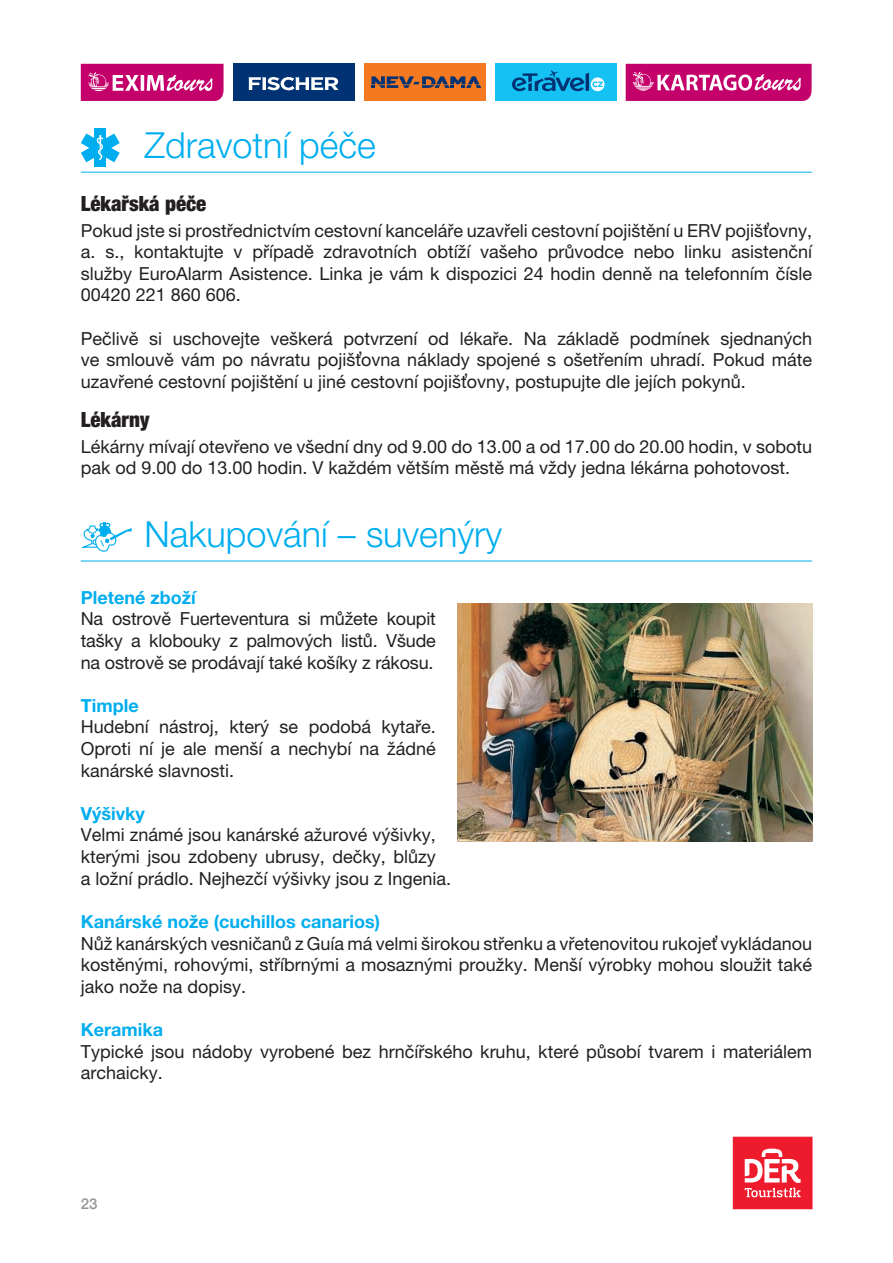
<style>
.page{position:relative;width:893px;height:1263px;background:#fff}
.page>*{position:absolute;margin:0;border:0;box-sizing:border-box;transform-origin:0 0}
.t1{font:300 36px "Helvetica Neue CE";color:#00aeef}
.t2{font:900 condensed 21px "Helvetica Neue CE";color:#231f20}
.t3{font:18px/21.6px "Helvetica Neue CE";color:#231f20;text-align:justify}
.t4{font:700 18px "Helvetica Neue CE";color:#00aeef}
.t5{font:500 15px "Helvetica Neue CE";color:#939598}
</style>
<div class="page">
<div style="left:233px;top:64px;width:121px;height:37px;background:#013374"></div>
<svg style="left:248px;top:77px;width:91px;height:13px"></svg>
<div style="left:364px;top:64px;width:121px;height:37px;background:#f47921"></div>
<svg style="left:371px;top:76px;width:110px;height:12px"></svg>
<div style="left:495px;top:64px;width:121px;height:37px;background:#15c0f2"></div>
<svg style="left:512px;top:71px;width:93px;height:20px"></svg>
<svg style="left:81px;top:64px;width:143px;height:37px;background:#cd2b83"></svg>
<svg style="left:626px;top:64px;width:186px;height:37px;background:#ce2c84"></svg>
<div style="left:733px;top:1137px;width:79px;height:72px;background:#ee1b2d"></div>
<svg style="left:745px;top:1148px;width:56px;height:49px"></svg>
<hr style="left:81px;top:172px;width:731px;height:1px;background:#00aeef">
<hr style="left:81px;top:561px;width:731px;height:1px;background:#00aeef">
<div style="left:95px;top:129px;width:11px;height:38px;background:#00aeef"></div>
<svg style="left:81px;top:133px;width:39px;height:29px"></svg>
<svg style="left:81px;top:522px;width:51px;height:30px"></svg>
<img style="left:457px;top:604px;width:355px;height:237px">
<h1 class="t1" style="left:145px;top:124px;width:233px">Zdravotní péče</h1>
<p class="t2" style="left:81px;top:191px;width:127px">Lékařská péče</p>
<p class="t3" style="left:81px;top:219px;width:733px">Pokud jste si prostřednictvím cestovní kanceláře uzavřeli cestovní pojištění u ERV pojišťovny, a. s., kontaktujte v případě zdravotních obtíží vašeho průvodce nebo linku asistenční služby EuroAlarm Asistence. Linka je vám k dispozici 24 hodin denně na telefonním čísle 00420 221 860 606.</p>
<p class="t3" style="left:81px;top:327px;width:733px">Pečlivě si uschovejte veškerá potvrzení od lékaře. Na základě podmínek sjednaných ve smlouvě vám po návratu pojišťovna náklady spojené s ošetřením uhradí. Pokud máte uzavřené cestovní pojištění u jiné cestovní pojišťovny, postupujte dle jejích pokynů.</p>
<p class="t2" style="left:81px;top:407px;width:70px">Lékárny</p>
<p class="t3" style="left:81px;top:435px;width:733px">Lékárny mívají otevřeno ve všední dny od 9.00 do 13.00 a od 17.00 do 20.00 hodin, v sobotu pak od 9.00 do 13.00 hodin. V každém větším městě má vždy jedna lékárna pohotovost.</p>
<h1 class="t1" style="left:145px;top:513px;width:359px">Nakupování – suvenýry</h1>
<p class="t4" style="left:81px;top:586px;width:116px">Pletené zboží</p>
<p class="t3" style="left:81px;top:608px;width:357px">Na ostrově Fuerteventura si můžete koupit tašky a klobouky z palmových listů. Všude na ostrově se prodávají také košíky z rákosu.</p>
<p class="t4" style="left:81px;top:694px;width:59px">Timple</p>
<p class="t3" style="left:81px;top:716px;width:357px">Hudební nástroj, který se podobá kytaře.<br>Oproti ní je ale menší a nechybí na žádné kanárské slavnosti.</p>
<p class="t4" style="left:81px;top:802px;width:66px">Výšivky</p>
<p class="t3" style="left:81px;top:824px;width:372px;text-align:left">Velmi známé jsou kanárské ažurové výšivky, kterými jsou zdobeny ubrusy, dečky, blůzy<br>a ložní prádlo. Nejhezčí výšivky jsou z Ingenia.</p>
<p class="t4" style="left:81px;top:910px;width:301px">Kanárské nože (cuchillos canarios)</p>
<p class="t3" style="left:81px;top:932px;width:733px">Nůž kanárských vesničanů z Guía má velmi širokou střenku a vřetenovitou rukojeť vykládanou kostěnými, rohovými, stříbrnými a mosaznými proužky. Menší výrobky mohou sloužit také jako nože na dopisy.</p>
<p class="t4" style="left:81px;top:1018px;width:84px">Keramika</p>
<p class="t3" style="left:81px;top:1040px;width:733px">Typické jsou nádoby vyrobené bez hrnčířského kruhu, které působí tvarem i materiálem archaicky.</p>
<p class="t5" style="left:81px;top:1194px;width:18px">23</p>
</div>
